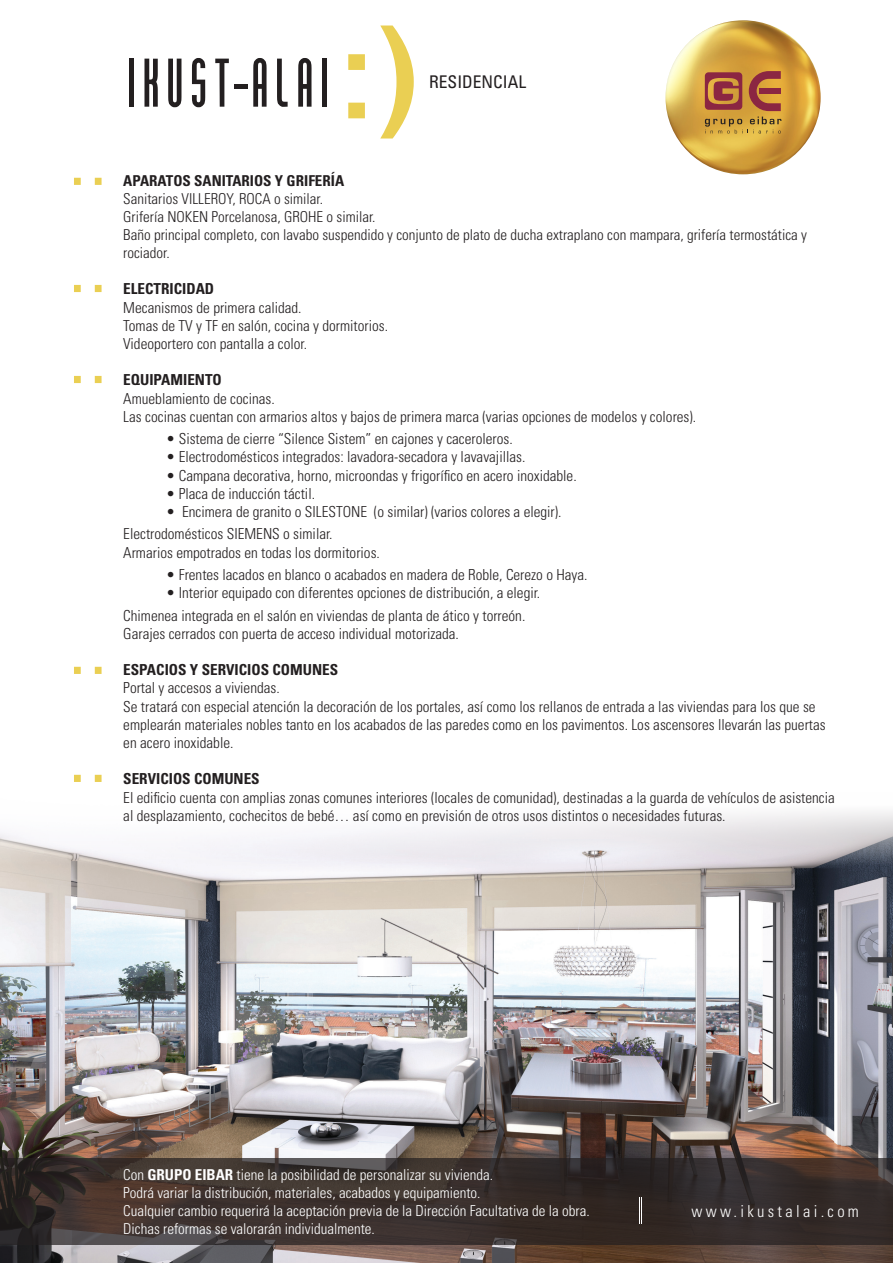
<style>
.page{position:relative;width:893px;height:1263px;background:#fff}
.page>*{position:absolute;margin:0;border:0;box-sizing:border-box;transform-origin:0 0}
.t1{font:58.2px "Chingolo Pro";color:#231f20}
.t2{font:condensed 17.4px "Univers";color:#231f20}
.t3{font:300 condensed 16.5px "Univers";letter-spacing:.2em;color:#fff}
.t4{font:300 condensed 15.15px/18.1px "Univers";color:#231f20}
.t5{font:700 condensed 15.15px "Univers";color:#231f20}
.t6{font:300 condensed 15px "Univers";color:#fff}
.t7{font:300 condensed 15px "Univers";color:#231f20}
.t8{font:700 condensed 15px "Univers";color:#231f20}
.s1{font-weight:700}
</style>
<div class="page">
<img style="left:0;top:811px;width:893px;height:452px">
<hr style="left:235px;top:84px;width:13px;height:4px;background:#231f20">
<svg style="left:348px;top:54px;width:17px;height:64px"></svg>
<svg style="left:380px;top:26px;width:34px;height:112px"></svg>
<svg style="left:0;top:1158px;width:893px;height:87px;fill:#372e2c"></svg>
<svg style="left:639px;top:1198px;width:3px;height:26px"></svg>
<img style="left:665px;top:20px;width:156px;height:154px">
<svg style="left:705px;top:117px;width:76px;height:16px"></svg>
<svg style="left:749px;top:71px;width:32px;height:40px"></svg>
<svg style="left:705px;top:72px;width:37px;height:38px"></svg>
<svg style="left:74px;top:775px;width:28px;height:7px"></svg>
<svg style="left:74px;top:667px;width:28px;height:7px"></svg>
<svg style="left:74px;top:376px;width:28px;height:7px"></svg>
<svg style="left:74px;top:285px;width:28px;height:7px"></svg>
<svg style="left:74px;top:178px;width:28px;height:7px"></svg>
<p class="t1" style="left:123px;top:48px;width:211px">IKUST ALAI</p>
<p class="t2" style="left:429px;top:71px;width:99px">RESIDENCIAL</p>
<p class="t8" style="left:123px;top:172px;width:222px">APARATOS SANITARIOS Y GRIFERÍA</p>
<p class="t7" style="left:123px;top:190px;width:201px">Sanitarios VILLEROY, ROCA o similar.</p>
<p class="t7" style="left:123px;top:208px;width:254px">Grifería NOKEN Porcelanosa, GROHE o similar.</p>
<p class="t7" style="left:123px;top:226px;width:685px">Baño principal completo, con lavabo suspendido y conjunto de plato de ducha extraplano con mampara, grifería termostática y</p>
<p class="t7" style="left:123px;top:244px;width:48px">rociador.</p>
<p class="t5" style="left:123px;top:280px;width:92px">ELECTRICIDAD</p>
<p class="t4" style="left:123px;top:298px;width:180px">Mecanismos de primera calidad.</p>
<p class="t4" style="left:123px;top:316px;width:266px">Tomas de TV y TF en salón, cocina y dormitorios.</p>
<p class="t4" style="left:123px;top:335px;width:185px">Videoportero con pantalla a color.</p>
<p class="t5" style="left:123px;top:371px;width:100px">EQUIPAMIENTO</p>
<p class="t4" style="left:123px;top:389px;width:153px">Amueblamiento de cocinas.</p>
<p class="t4" style="left:123px;top:407px;width:574px">Las cocinas cuentan con armarios altos y bajos de primera marca (varias opciones de modelos y colores).</p>
<p class="t4" style="left:166px;top:430px;width:348px">• Sistema de cierre “Silence Sistem” en cajones y caceroleros.</p>
<p class="t4" style="left:166px;top:448px;width:361px">• Electrodomésticos integrados: lavadora-secadora y lavavajillas.</p>
<p class="t4" style="left:166px;top:466px;width:412px">• Campana decorativa, horno, microondas y frigorífico en acero inoxidable.</p>
<p class="t4" style="left:166px;top:484px;width:150px">• Placa de inducción táctil.</p>
<p class="t4" style="left:166px;top:502px;width:397px">• Encimera de granito o SILESTONE (o similar) (varios colores a elegir).</p>
<p class="t4" style="left:123px;top:525px;width:211px">Electrodomésticos SIEMENS o similar.</p>
<p class="t4" style="left:123px;top:543px;width:258px">Armarios empotrados en todas los dormitorios.</p>
<p class="t4" style="left:166px;top:566px;width:423px">• Frentes lacados en blanco o acabados en madera de Roble, Cerezo o Haya.</p>
<p class="t4" style="left:166px;top:584px;width:375px">• Interior equipado con diferentes opciones de distribución, a elegir.</p>
<p class="t4" style="left:123px;top:606px;width:404px">Chimenea integrada en el salón en viviendas de planta de ático y torreón.</p>
<p class="t4" style="left:123px;top:624px;width:337px">Garajes cerrados con puerta de acceso individual motorizada.</p>
<p class="t5" style="left:123px;top:660px;width:216px">ESPACIOS Y SERVICIOS COMUNES</p>
<p class="t4" style="left:123px;top:679px;width:158px">Portal y accesos a viviendas.</p>
<p class="t4" style="left:123px;top:697px;width:704px">Se tratará con especial atención la decoración de los portales, así como los rellanos de entrada a las viviendas para los que se emplearán materiales nobles tanto en los acabados de las paredes como en los pavimentos. Los ascensores llevarán las puertas en acero inoxidable.</p>
<p class="t5" style="left:123px;top:770px;width:138px">SERVICIOS COMUNES</p>
<p class="t4" style="left:123px;top:788px;width:713px">El edificio cuenta con amplias zonas comunes interiores (locales de comunidad), destinadas a la guarda de vehículos de asistencia</p>
<p class="t4" style="left:123px;top:806px;width:604px">al desplazamiento, cochecitos de bebé… así como en previsión de otros usos distintos o necesidades futuras.</p>
<p class="t6" style="left:123px;top:1166px;width:371px">Con <span class="s1">GRUPO EIBAR</span> tiene la posibilidad de personalizar su vivienda.</p>
<p class="t6" style="left:123px;top:1184px;width:359px">Podrá variar la distribución, materiales, acabados y equipamiento.</p>
<p class="t6" style="left:123px;top:1202px;width:468px">Cualquier cambio requerirá la aceptación previa de la Dirección Facultativa de la obra.</p>
<p class="t6" style="left:123px;top:1220px;width:253px">Dichas reformas se valorarán individualmente.</p>
<p class="t3" style="left:691px;top:1201px;width:169px">www.ikustalai.com</p>
</div>
